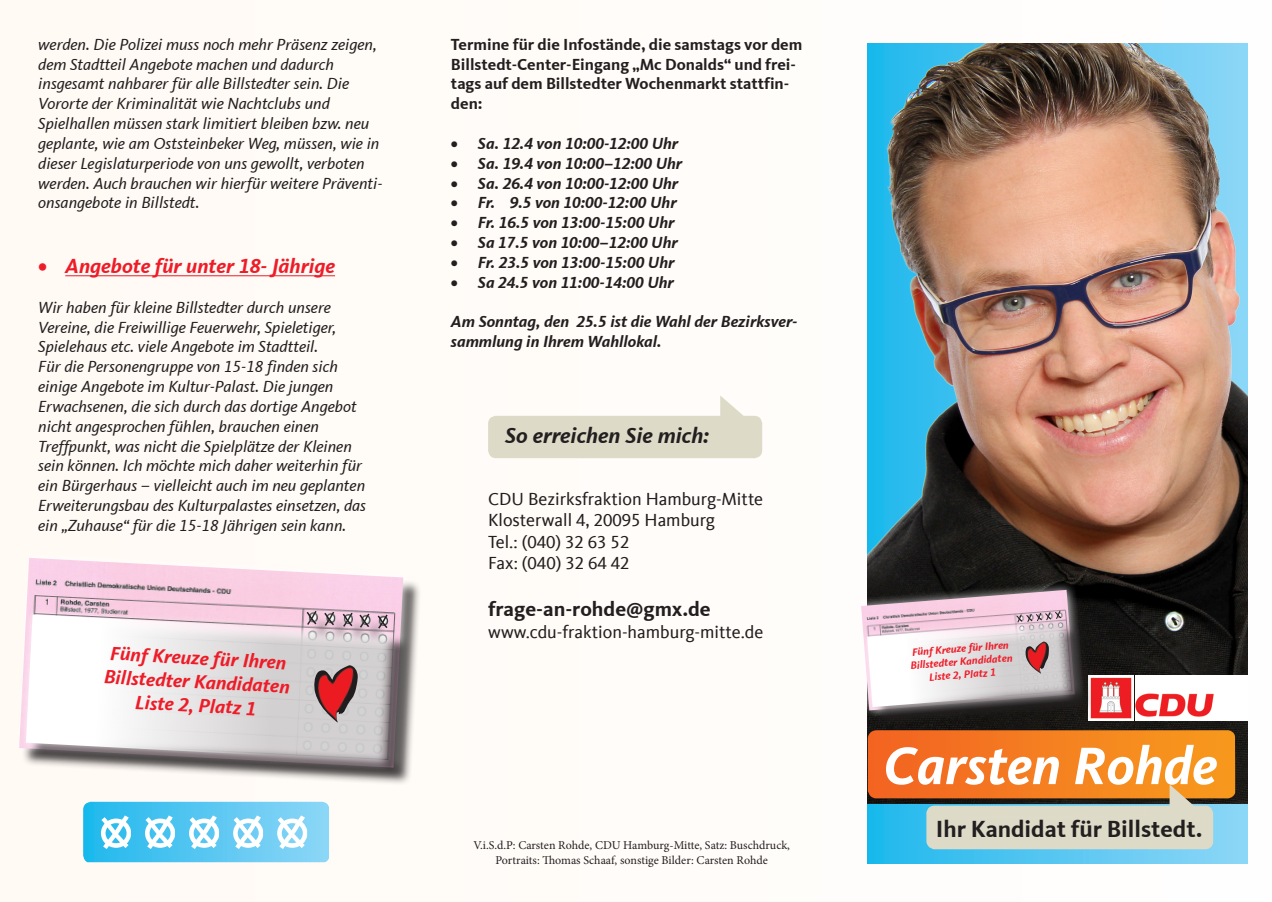
<style>
.page{position:relative;width:1272px;height:902px;background:#fff}
.page>*{position:absolute;margin:0;border:0;box-sizing:border-box;transform-origin:0 0}
.t1{font:italic 700 54.6px "CDU Kievit Tab";color:#fff}
.t2{font:700 24px "CDU Kievit Tab";color:#231f20}
.t3{font:italic 700 22.5px "CDU Kievit Tab";color:#231f20}
.t4{font:italic 700 21px "CDU Kievit Tab";color:#ee1c28}
.t5{font:700 21px "CDU Kievit Tab";color:#231f20}
.t6{font:italic 700 19.8px/23.7px "CDU Kievit Tab";color:#ee1c28}
.t7{font:18px "CDU Kievit Tab";color:#231f20}
.t8{font:italic 16.5px/19.8px "CDU Kievit Tab";color:#231f20}
.t9{font:italic 700 16.5px/19.8px "CDU Kievit Tab";color:#231f20}
.t10{font:700 16.5px/19.8px "CDU Kievit Tab";color:#231f20}
.t11{font:12px "Minion Pro";letter-spacing:-.005em;color:#231f20}
.t12{font:italic 700 10.8px/13px "CDU Kievit Tab";color:#ee1c28}
</style>
<div class="page">
<div style="left:0;top:0;width:1271px;height:901px;background:#fffaf4"></div>
<div style="left:867px;top:44px;width:380px;height:819px;background:linear-gradient(to right,#1fb8ec,#8fd6f7)"></div>
<img style="left:867px;top:44px;width:380px;height:759px">
<img style="left:867px;top:730px;width:368px;height:68px">
<img style="left:926px;top:785px;width:287px;height:64px">
<img style="left:1135px;top:675px;width:112px;height:45px">
<img style="left:1092px;top:675px;width:40px;height:45px">
<hr style="left:65px;top:275px;width:270px;height:1px;background:#ee1c28">
<svg style="left:488px;top:396px;width:274px;height:62px"></svg>
<div style="left:22px;top:560px;width:400px;height:225px;background:#231f20;opacity:.75"></div>
<img style="left:22px;top:558px;width:381px;height:59px">
<div style="left:29px;top:617px;width:381px;height:162px;background:#231f20;opacity:.75"></div>
<svg style="left:19px;top:604px;width:383px;height:167px;background:#b8a6ac"></svg>
<svg style="left:26px;top:614px;width:366px;height:147px"></svg>
<div style="left:363px;top:617px;width:24px;height:28px;background:#dcd6d9"></div>
<div style="left:310px;top:615px;width:24px;height:27px;background:#231f20;opacity:.75"></div>
<div style="left:327px;top:616px;width:25px;height:27px;background:#231f20;opacity:.75"></div>
<div style="left:346px;top:617px;width:24px;height:27px;background:#231f20;opacity:.75"></div>
<div style="left:363px;top:617px;width:24px;height:27px;background:#231f20;opacity:.75"></div>
<svg style="left:297px;top:601px;width:92px;height:35px;background:#d1b4c3"></svg>
<svg style="left:83px;top:801px;width:246px;height:61px"></svg>
<img style="left:313px;top:665px;width:45px;height:57px">
<div style="left:863px;top:592px;width:229px;height:136px;background:#231f20;opacity:.75"></div>
<div style="left:869px;top:624px;width:219px;height:101px;background:#171613"></div>
<svg style="left:861px;top:579px;width:224px;height:141px;background:#aca2a6"></svg>
<img style="left:1024px;top:641px;width:24px;height:32px">
<p class="t8" style="left:38px;top:34px;width:346px">werden. Die Polizei muss noch mehr Präsenz zeigen, dem Stadtteil Angebote machen und dadurch insgesamt nahbarer für alle Billstedter sein. Die Vororte der Kriminalität wie Nachtclubs und Spielhallen müssen stark limitiert bleiben bzw. neu geplante, wie am Oststeinbeker Weg, müssen, wie in dieser Legislaturperiode von uns gewollt, verboten werden. Auch brauchen wir hierfür weitere Präventi&shy;onsangebote in Billstedt.</p>
<p class="t4" style="left:38px;top:253px;width:298px">• Angebote für unter 18- Jährige</p>
<p class="t8" style="left:38px;top:297px;width:329px">Wir haben für kleine Billstedter durch unsere Vereine, die Freiwillige Feuerwehr, Spieletiger, Spielehaus etc. viele Angebote im Stadtteil.<br>Für die Personengruppe von 15-18 finden sich einige Angebote im Kultur-Palast. Die jungen Erwachsenen, die sich durch das dortige Angebot nicht angesprochen fühlen, brauchen einen Treffpunkt, was nicht die Spielplätze der Kleinen sein können. Ich möchte mich daher weiterhin für ein Bürgerhaus – vielleicht auch im neu geplanten Erweiterungsbau des Kulturpalastes einsetzen, das ein „Zuhause“ für die 15-18 Jährigen sein kann.</p>
<p class="t6" style="left:106px;top:641px;width:187px;rotate:3deg">Fünf Kreuze für Ihren<br>Billstedter Kandidaten</p>
<p class="t6" style="left:136px;top:690px;width:123px;rotate:3deg">Liste 2, Platz 1</p>
<p class="t10" style="left:451px;top:34px;width:353px">Termine für die Infostände, die samstags vor dem</p>
<p class="t10" style="left:451px;top:54px;width:346px">Billstedt-Center-Eingang „Mc Donalds“ und frei&shy;tags auf dem Billstedter Wochenmarkt stattfin&shy;den:</p>
<p class="t9" style="left:451px;top:133px;width:229px">• Sa. 12.4 von 10:00-12:00 Uhr</p>
<p class="t9" style="left:451px;top:153px;width:233px">• Sa. 19.4 von 10:00–12:00 Uhr</p>
<p class="t9" style="left:451px;top:173px;width:229px">• Sa. 26.4 von 10:00-12:00 Uhr</p>
<p class="t9" style="left:451px;top:193px;width:227px">• Fr. 9.5 von 10:00-12:00 Uhr</p>
<p class="t9" style="left:451px;top:212px;width:225px">• Fr. 16.5 von 13:00-15:00 Uhr</p>
<p class="t9" style="left:451px;top:232px;width:228px">• Sa 17.5 von 10:00–12:00 Uhr</p>
<p class="t9" style="left:451px;top:252px;width:225px">• Fr. 23.5 von 13:00-15:00 Uhr</p>
<p class="t9" style="left:451px;top:272px;width:224px">• Sa 24.5 von 11:00-14:00 Uhr</p>
<p class="t9" style="left:451px;top:311px;width:348px">Am Sonntag, den 25.5 ist die Wahl der Bezirksver&shy;sammlung in Ihrem Wahllokal.</p>
<p class="t3" style="left:505px;top:422px;width:206px">So erreichen Sie mich:</p>
<p class="t7" style="left:488px;top:488px;width:277px">CDU Bezirksfraktion Hamburg-Mitte</p>
<p class="t7" style="left:488px;top:510px;width:229px">Klosterwall 4, 20095 Hamburg</p>
<p class="t7" style="left:488px;top:531px;width:143px">Tel.: (040) 32 63 52</p>
<p class="t7" style="left:488px;top:553px;width:143px">Fax: (040) 32 64 42</p>
<p class="t5" style="left:488px;top:596px;width:224px">frage-an-rohde@gmx.de</p>
<p class="t7" style="left:488px;top:621px;width:277px">www.cdu-fraktion-hamburg-mitte.de</p>
<p class="t11" style="left:473px;top:837px;width:318px">V.i.S.d.P: Carsten Rohde, CDU Hamburg-Mitte, Satz: Buschdruck,</p>
<p class="t11" style="left:495px;top:851px;width:274px">Portraits: Thomas Schaaf, sonstige Bilder: Carsten Rohde</p>
<p class="t12" style="left:909px;top:645px;width:104px;rotate:-4deg">Fünf Kreuze für Ihren<br>Billstedter Kandidaten</p>
<p class="t12" style="left:928px;top:670px;width:68px;rotate:-4deg">Liste 2, Platz 1</p>
<h1 class="t1" style="left:883px;top:733px;width:335px">Carsten Rohde</h1>
<p class="t2" style="left:935px;top:814px;width:268px">Ihr Kandidat für Billstedt.</p>
</div>
